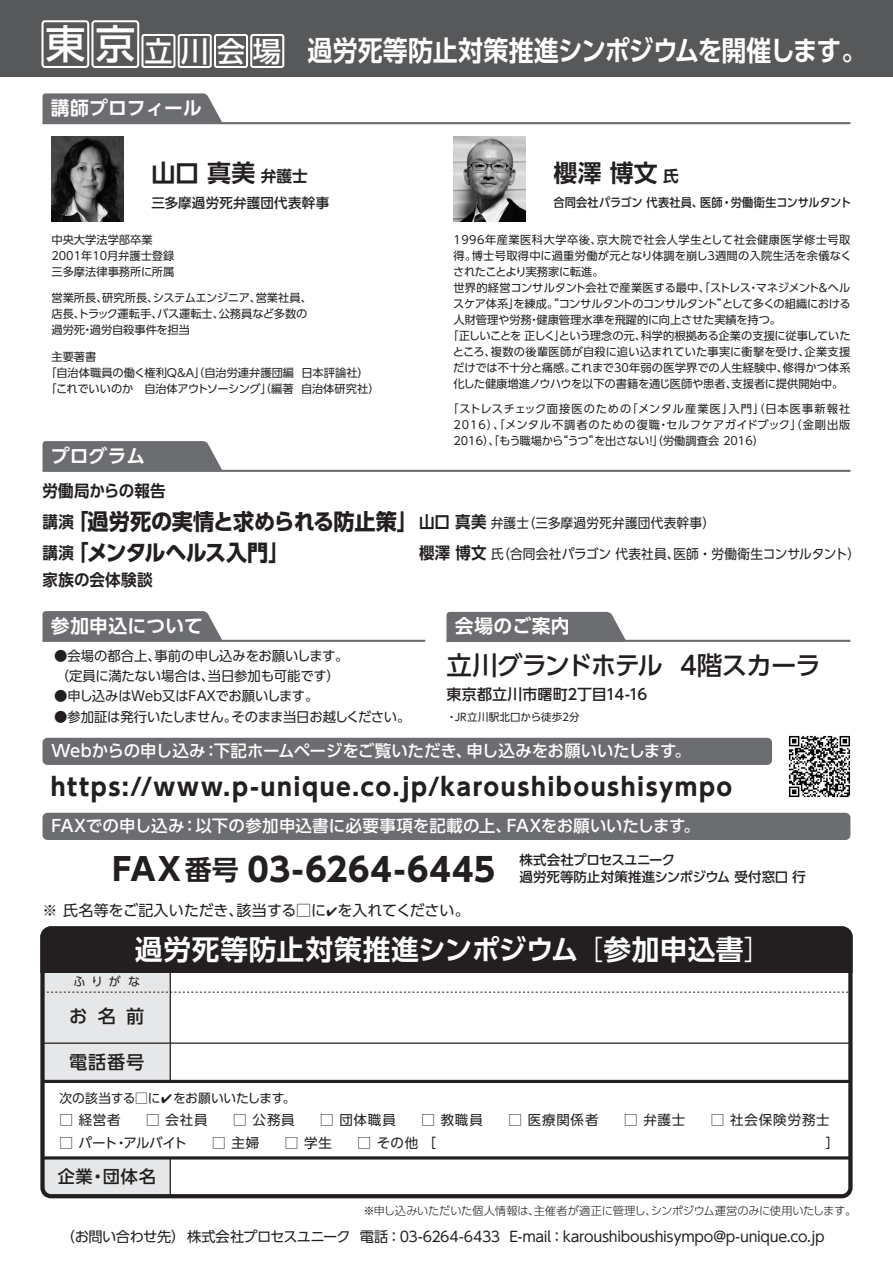
<style>
.page{position:relative;width:893px;height:1263px;background:#fff}
.page>*{position:absolute;margin:0;border:0;box-sizing:border-box;transform-origin:0 0}
.t1{font:700 32.4px "UD Shin Go Pro";letter-spacing:.02em;color:#231f20}
.t2{font:700 27.75px "UD Shin Go Pro De";letter-spacing:-.025em;color:#fff;scale:.9 1}
.t3{font:700 27.75px "UD Shin Go Pro De";color:#fff}
.t4{font:500 25.5px "UD Shin Go Pro";letter-spacing:-.04em;color:#231f20}
.t5{font:700 24px "UD Shin Go Pro";letter-spacing:.06em;color:#231f20}
.t6{font:700 24px "UD Shin Go Pro De";letter-spacing:.01em;color:#231f20}
.t7{font:700 22.35px "UD Shin Go Pro";letter-spacing:-.045em;color:#231f20;scale:.95 1}
.t8{font:700 18.75px "UD Shin Go Pro De";letter-spacing:.015em;color:#fff}
.t9{font:500 18.15px "UD Shin Go Pro";letter-spacing:.045em;color:#231f20}
.t10{font:500 17.25px "UD Shin Go Pro";color:#231f20}
.t11{font:500 16.5px "UD Shin Go Pro";letter-spacing:-.005em;color:#fff}
.t12{font:700 16.35px "UD Shin Go Pro De";letter-spacing:.01em;color:#231f20;scale:.95 1}
.t13{font:15px "UD Shin Go Pro";letter-spacing:-.005em;color:#231f20}
.t14{font:500 15px "UD Shin Go Pro";letter-spacing:-.005em;color:#231f20}
.t15{font:14.25px "UD Shin Go Pro";letter-spacing:-.025em;color:#231f20}
.t16{font:13.5px/20.2px "UD Shin Go Pro";letter-spacing:-.01em;color:#231f20}
.t17{font:13.5px "UD Shin Go Pro";letter-spacing:.065em;color:#231f20}
.t18{font:500 13.5px/17px "UD Shin Go Pro";letter-spacing:-.025em;color:#231f20}
.t19{font:13.5px "UD Shin Go Pro";letter-spacing:-.095em;color:#231f20}
.t20{font:500 13.5px "UD Shin Go Pro";color:#231f20}
.t21{font:13.35px "UD Shin Go Pro";letter-spacing:.01em;color:#231f20;scale:.95 1}
.t22{font:12.75px "UD Shin Go Pro";letter-spacing:-.02em;color:#231f20}
.t23{font:500 12px "UD Shin Go Pro";letter-spacing:.015em;color:#231f20;scale:.93 1}
.t24{font:12px "UD Shin Go Pro";color:#231f20}
.t25{font:11.25px/15.9px "UD Shin Go Pro";color:#231f20}
.t26{font:300 11.25px "UD Shin Go Pro";letter-spacing:-.02em;color:#231f20}
.t27{font:11.25px "UD Shin Go Pro";letter-spacing:-.04em;color:#231f20}
.t28{font:11.25px "UD Shin Go Pro";letter-spacing:-.03em;color:#231f20}
.t29{font:11.25px "UD Shin Go Pro";letter-spacing:.04em;color:#231f20}
.t30{font:11.25px "UD Shin Go Pro";letter-spacing:.025em;color:#231f20}
.t31{font:11.25px "UD Shin Go Pro";letter-spacing:-.035em;color:#231f20}
.t32{font:10.5px "UD Shin Go Pro";letter-spacing:.02em;color:#231f20}
.s1{font-family:"UD Shin Go Pro";font-weight:500;font-size:40.05px}
.s2{font-family:"UD Shin Go Pro";font-weight:500;font-size:28.05px}
.s3{font-size:15.6px}
.s4{font-family:"UD Shin Go Pro De";font-weight:700;font-size:16.35px}
.s5{font-weight:700;font-size:22.35px}
.s6{font-family:"UD Shin Go Pro De";font-size:16.35px}
.s7{font-size:31.05px}
.s8{font-family:"UD Shin Go Pro De";font-size:27px}
.s9{font-family:"MS Gothic";font-size:12.75px}
.s10{font-family:"UD Shin Go Pro";font-weight:300}
.s11{font-family:"MS Gothic"}
</style>
<div class="page">
<div style="left:43px;top:813px;width:807px;height:27px;background:#6c6d70;border-radius:5px"></div>
<div style="left:43px;top:738px;width:729px;height:27px;background:#6c6d70;border-radius:5px"></div>
<svg style="left:43px;top:93px;width:179px;height:29px;background:#747578"></svg>
<svg style="left:43px;top:441px;width:180px;height:29px;background:#737477"></svg>
<svg style="left:43px;top:611px;width:180px;height:29px;background:#737477"></svg>
<div style="left:446px;top:612px;width:181px;height:28px;background:#6c6d70"></div>
<div style="left:0;top:0;width:893px;height:76px;background:#57585a"></div>
<div style="left:43px;top:971px;width:127px;height:72px;background:#e6e7e9"></div>
<hr style="left:170px;top:971px;width:1px;height:72px;background:#231f20">
<div style="left:43px;top:1043px;width:127px;height:38px;background:#e6e7e9"></div>
<div style="left:43px;top:1158px;width:127px;height:38px;background:#e6e7e9"></div>
<hr style="left:170px;top:1043px;width:1px;height:38px;background:#231f20">
<div style="left:40px;top:926px;width:813px;height:272px;border:4px solid #231f20;border-radius:9px"></div>
<hr style="left:43px;top:1042px;width:807px;height:2px;background:#231f20">
<hr style="left:43px;top:1080px;width:807px;height:3px;background:#231f20">
<div style="left:40px;top:926px;width:813px;height:49px;background:#231f20"></div>
<hr style="left:43px;top:970px;width:807px;height:1px;background:#231f20">
<svg style="left:43px;top:992px;width:807px;height:1px"></svg>
<hr style="left:850px;top:971px;width:1px;height:72px;background:#231f20">
<hr style="left:42px;top:971px;width:1px;height:72px;background:#231f20">
<hr style="left:446px;top:640px;width:404px;height:2px;background:#6c6d70">
<hr style="left:43px;top:640px;width:382px;height:2px;background:#6c6d70">
<img style="left:51px;top:136px;width:73px;height:85px">
<img style="left:453px;top:136px;width:73px;height:85px">
<hr style="left:43px;top:122px;width:807px;height:2px;background:#6c6d70">
<hr style="left:43px;top:470px;width:807px;height:2px;background:#6c6d70">
<hr style="left:43px;top:1156px;width:807px;height:3px;background:#231f20">
<hr style="left:170px;top:1158px;width:1px;height:38px;background:#231f20">
<img style="left:788px;top:735px;width:63px;height:63px">
<div style="left:141px;top:34px;width:34px;height:34px;border:2px solid #fff;border-radius:2px"></div>
<div style="left:214px;top:34px;width:34px;height:34px;border:2px solid #fff;border-radius:2px"></div>
<div style="left:250px;top:34px;width:34px;height:34px;border:2px solid #fff;border-radius:2px"></div>
<div style="left:178px;top:34px;width:34px;height:34px;border:2px solid #fff;border-radius:2px"></div>
<div style="left:42px;top:20px;width:47px;height:48px;border:2px solid #fff;border-radius:3px"></div>
<div style="left:91px;top:20px;width:48px;height:48px;border:2px solid #fff;border-radius:3px"></div>
<h2 class="t2" style="left:45px;top:28px;width:914px"><span class="s1">東京</span><span class="s2">立川会場</span> 過労死等防止対策推進シンポジウムを開催します。</h2>
<h3 class="t8" style="left:51px;top:93px;width:152px">講師プロフィール</h3>
<h3 class="t6" style="left:151px;top:153px;width:158px">山口 真美<span class="s3">弁護士</span></h3>
<p class="t20" style="left:151px;top:192px;width:179px">三多摩過労死弁護団代表幹事</p>
<h3 class="t6" style="left:553px;top:153px;width:127px">櫻澤 博文<span class="s3">氏</span></h3>
<p class="t23" style="left:553px;top:192px;width:322px">合同会社パラゴン 代表社員、医師・労働衛生コンサルタント</p>
<p class="t25" style="left:51px;top:231px;width:125px">中央大学法学部卒業<br>2001年10月弁護士登録三多摩法律事務所に所属</p>
<p class="t25" style="left:51px;top:290px;width:262px">営業所長、研究所長、システムエンジニア、営業社員、店長、トラック運転手、バス運転士、公務員など多数の過労死・過労自殺事件を担当</p>
<p class="t25" style="left:45px;top:348px;width:336px;text-indent:6px">主要著書<br>「自治体職員の働く権利Q&amp;A」（自治労連弁護団編 日本評論社）「これでいいのか　自治体アウトソーシング」（編著 自治体研究社）</p>
<p class="t29" style="left:453px;top:231px;width:398px">1996年産業医科大学卒後、京大院で社会人学生として社会健康医学修士号取</p>
<p class="t30" style="left:453px;top:247px;width:400px">得。博士号取得中に過重労働が元となり体調を崩し3週間の入院生活を余儀なく</p>
<p class="t31" style="left:453px;top:263px;width:152px">されたことより実務家に転進。</p>
<p class="t25" style="left:453px;top:279px;width:398px">世界的経営コンサルタント会社で産業医する最中、「ストレス・マネジメント＆ヘル</p>
<p class="t27" style="left:453px;top:294px;width:399px">スケア体系」を練成。“コンサルタントのコンサルタント”として多くの組織における</p>
<p class="t25" style="left:453px;top:311px;width:329px">人財管理や労務・健康管理水準を飛躍的に向上させた実績を持つ。</p>
<p class="t28" style="left:447px;top:326px;width:405px">「正しいことを 正しく」という理念の元、科学的根拠ある企業の支援に従事していた</p>
<p class="t25" style="left:453px;top:343px;width:399px">ところ、複数の後輩医師が自殺に追い込まれていた事実に衝撃を受け、企業支援</p>
<p class="t25" style="left:453px;top:359px;width:399px">だけでは不十分と痛感。これまで30年弱の医学界での人生経験中、修得かつ体系</p>
<p class="t25" style="left:453px;top:375px;width:391px">化した健康増進ノウハウを以下の書籍を通じ医師や患者、支援者に提供開始中。</p>
<p class="t25" style="left:453px;top:400px;width:398px;text-align:justify;text-indent:-6px">「ストレスチェック面接医のための「メンタル産業医」入門」（日本医事新報社2016）、「メンタル不調者のための復職・セルフケアガイドブック」（金剛出版2016）、「もう職場から“うつ”を出さない！」（労働調査会 2016）</p>
<h3 class="t8" style="left:51px;top:441px;width:96px">プログラム</h3>
<h3 class="t12" style="left:43px;top:477px;width:131px">労働局からの報告</h3>
<p class="t21" style="left:43px;top:512px;width:709px"><span class="s4">講演</span><span class="s5">「過労死の実情と求められる防止策」</span><span class="s4">山口 真美</span> 弁護士（三多摩過労死弁護団代表幹事）</p>
<h3 class="t7" style="left:43px;top:534px;width:262px"><span class="s6">講演</span>「メンタルヘルス入門」</h3>
<p class="t21" style="left:419px;top:543px;width:466px"><span class="s4">櫻澤 博文</span> 氏（合同会社パラゴン 代表社員、医師・労働衛生コンサルタント）</p>
<h3 class="t12" style="left:43px;top:566px;width:117px">家族の会体験談</h3>
<h3 class="t8" style="left:51px;top:611px;width:154px">参加申込について</h3>
<p class="t16" style="left:54px;top:645px;width:296px">●会場の都合上、事前の申し込みをお願いします。（定員に満たない場合は、当日参加も可能です）</p>
<p class="t19" style="left:54px;top:685px;width:266px">●申し込みはＷｅｂ又はＦＡＸでお願いします。</p>
<p class="t16" style="left:54px;top:706px;width:358px">●参加証は発行いたしません。そのまま当日お越しください。</p>
<h3 class="t8" style="left:455px;top:611px;width:116px">会場のご案内</h3>
<h3 class="t4" style="left:446px;top:644px;width:376px">立川グランドホテル 4階スカーラ</h3>
<h3 class="t14" style="left:446px;top:682px;width:203px">東京都立川市曙町2丁目14-16</h3>
<p class="t32" style="left:446px;top:709px;width:135px">・JR立川駅北口から徒歩2分</p>
<h3 class="t11" style="left:51px;top:738px;width:641px">Webからの申し込み：下記ホームページをご覧いただき、申し込みをお願いいたします。</h3>
<h3 class="t5" style="left:51px;top:768px;width:683px">https://www.p-unique.co.jp/karoushiboushisympo</h3>
<h3 class="t11" style="left:51px;top:813px;width:650px">FAXでの申し込み：以下の参加申込書に必要事項を記載の上、FAXをお願いいたします。</h3>
<h1 class="t1" style="left:112px;top:843px;width:384px"><span class="s7">FAX</span><span class="s8">番号</span> 03-6264-6445</h1>
<p class="t18" style="left:519px;top:851px;width:288px">株式会社プロセスユニーク<br>過労死等防止対策推進シンポジウム 受付窓口 行</p>
<h3 class="t13" style="left:43px;top:898px;width:429px">※ 氏名等をご記入いただき、該当する□に<span class="s9">✔</span>を入れてください。</h3>
<h2 class="t3" style="left:135px;top:927px;width:638px">過労死等防止対策推進シンポジウム <span class="s10">［</span>参加申込書<span class="s10">］</span></h2>
<p class="t24" style="left:73px;top:972px;width:68px">ふりが な</p>
<h3 class="t9" style="left:69px;top:1001px;width:77px">お名前</h3>
<h3 class="t9" style="left:69px;top:1047px;width:76px">電話番号</h3>
<p class="t22" style="left:59px;top:1088px;width:238px">次の該当する□に<span class="s11">✔</span>をお願いいたします。</p>
<p class="t17" style="left:59px;top:1109px;width:772px">□ 経営者　 □ 会社員　 □ 公務員　 □ 団体職員　 □ 教職員　 □ 医療関係者　 □ 弁護士　 □ 社会保険労務士</p>
<p class="t16" style="left:59px;top:1132px;width:421px">□ パート・アルバイト　 □ 主婦　 □ 学生　 □ その他 ［　　　</p>
<h3 class="t10" style="left:58px;top:1162px;width:100px">企業・団体名</h3>
<p class="t26" style="left:363px;top:1202px;width:494px">※申し込みいただいた個人情報は、主催者が適正に管理し、シンポジウム運営のみに使用いたします。</p>
<p class="t15" style="left:61px;top:1225px;width:765px">（お問い合わせ先） 株式会社プロセスユニーク 電話：03-6264-6433 E-mail：karoushiboushisympo@p-unique.co.jp</p>
</div>
